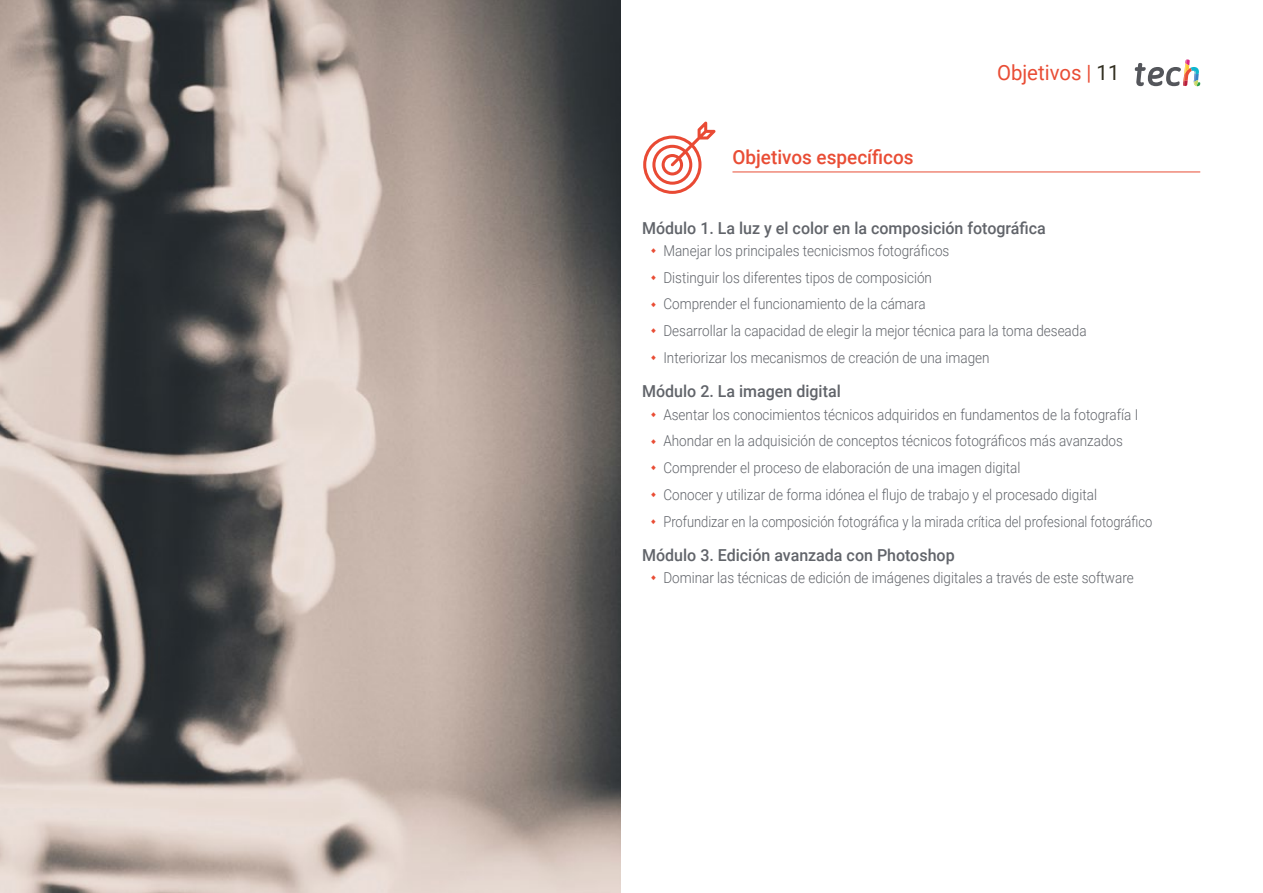
<style>
.page{position:relative;width:1263px;height:893px;background:#fff}
.page>*{position:absolute;margin:0;border:0;box-sizing:border-box;transform-origin:0 0}
.t1{font:21px "Roboto";color:#e94d35}
.t2{font:500 19.5px "Roboto";color:#e94d35}
.t3{font:500 16.5px "Roboto";color:#61646a}
.t4{font:300 15px/26.7px "Roboto";color:#61646a;scale:.9 1}
.s1{color:#312e20}
</style>
<div class="page">
<hr style="left:732px;top:172px;width:468px;height:1px;background:#e94d35">
<svg style="left:643px;top:121px;width:73px;height:73px"></svg>
<svg style="left:1135px;top:60px;width:65px;height:27px"></svg>
<img style="left:0;top:0;width:621px;height:893px">
<h2 class="t2" style="left:732px;top:144px;width:183px">Objetivos específicos</h2>
<h1 class="t1" style="left:997px;top:58px;width:124px">Objetivos | <span class="s1">11</span></h1>
<p class="t3" style="left:642px;top:216px;width:405px">Módulo 1. La luz y el color en la composición fotográfica</p>
<p class="t4" style="left:663px;top:237px;width:472px">Manejar los principales tecnicismos fotográficos<br>Distinguir los diferentes tipos de composición<br>Comprender el funcionamiento de la cámara<br>Desarrollar la capacidad de elegir la mejor técnica para la toma deseada Interiorizar los mecanismos de creación de una imagen</p>
<p class="t3" style="left:642px;top:380px;width:200px">Módulo 2. La imagen digital</p>
<p class="t4" style="left:663px;top:400px;width:545px">Asentar los conocimientos técnicos adquiridos en fundamentos de la fotografía I Ahondar en la adquisición de conceptos técnicos fotográficos más avanzados Comprender el proceso de elaboración de una imagen digital<br>Conocer y utilizar de forma idónea el flujo de trabajo y el procesado digital Profundizar en la composición fotográfica y la mirada crítica del profesional fotográfico</p>
<p class="t3" style="left:642px;top:543px;width:314px">Módulo 3. Edición avanzada con Photoshop</p>
<p class="t4" style="left:663px;top:564px;width:524px">Dominar las técnicas de edición de imágenes digitales a través de este software</p>
</div>
